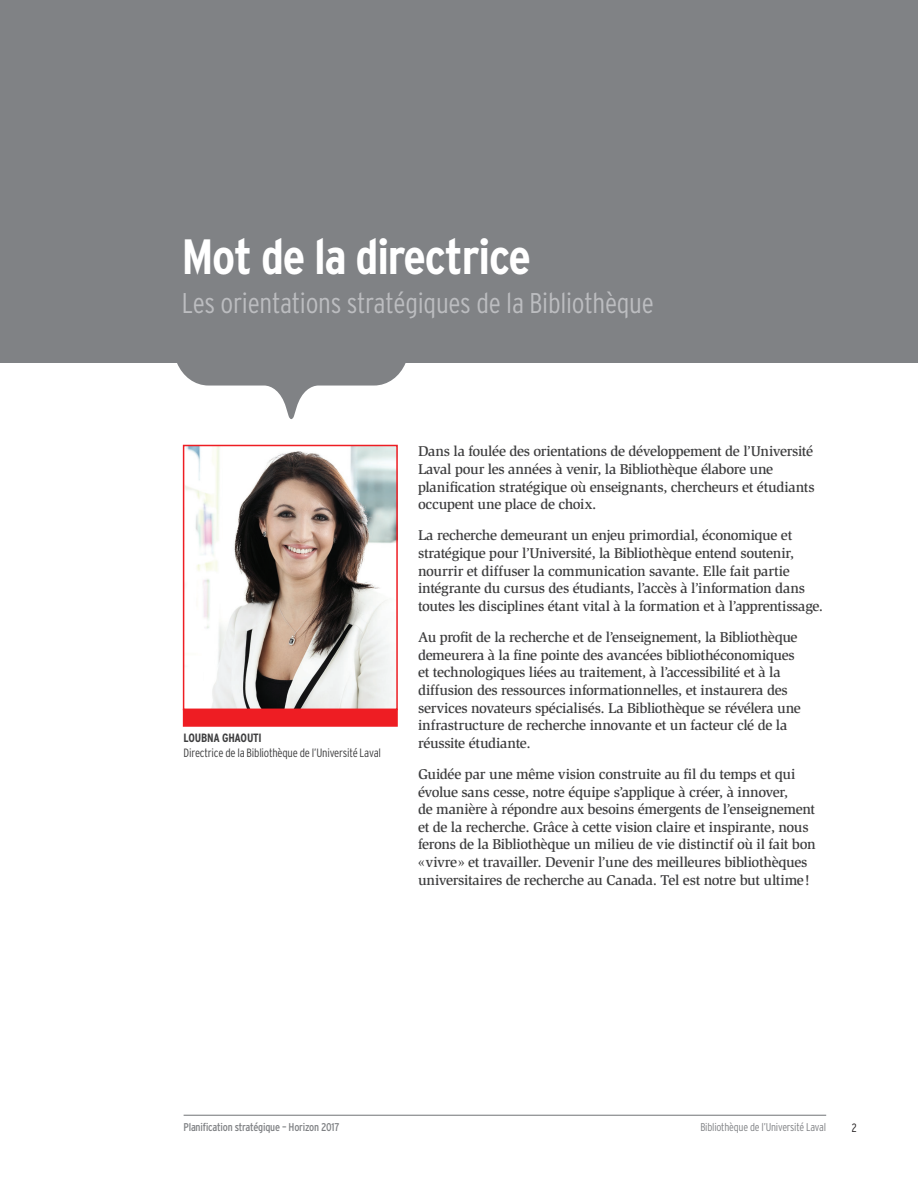
<style>
.page{position:relative;width:918px;height:1188px;background:#fff}
.page>*{position:absolute;margin:0;border:0;box-sizing:border-box;transform-origin:0 0}
.t1{font:700 condensed 49.5px "Interstate";letter-spacing:-.025em;color:#fff}
.t2{font:300 condensed 28.5px "Interstate";letter-spacing:-.01em;color:#bcbdc0}
.t3{font:500 14.7px/17.5px "Slimbach";letter-spacing:-.025em;color:#3e3e3f}
.t4{font:300 condensed 12px "Interstate";letter-spacing:-.02em;color:#3e3e3f}
.t5{font:700 condensed 12px "Interstate";letter-spacing:-.015em;color:#3e3e3f}
.t6{font:300 condensed 12px "Interstate";color:#231f20}
.t7{font:condensed 11.25px "Interstate";letter-spacing:-.02em;color:#808285}
.t8{font:300 condensed 11.25px "Interstate";letter-spacing:-.02em;color:#808285}
</style>
<div class="page">
<hr style="left:184px;top:1115px;width:642px;height:1px;background:#808285">
<div style="left:0;top:0;width:918px;height:1056px;background:#808285"></div>
<div style="left:0;top:363px;width:918px;height:693px;background:#fff"></div>
<img style="left:186px;top:448px;width:209px;height:259px">
<div style="left:183px;top:445px;width:215px;height:265px;border:2px solid #ee1d23"></div>
<div style="left:183px;top:709px;width:215px;height:18px;background:#ee1d23;border:2px solid #ee1d23"></div>
<h1 class="t1" style="left:182px;top:229px;width:351px">Mot de la directrice</h1>
<h2 class="t2" style="left:182px;top:287px;width:474px">Les orientations stratégiques de la Bibliothèque</h2>
<p class="t5" style="left:184px;top:731px;width:80px">Loubna Ghaouti</p>
<p class="t4" style="left:184px;top:746px;width:199px">Directrice de la Bibliothèque de l’Université Laval</p>
<p class="t3" style="left:418px;top:443px;width:398px">Dans la foulée des orientations de développement de l’Université Laval pour les années à venir, la Bibliothèque élabore une planification stratégique où enseignants, chercheurs et étudiants occupent une place de choix.</p>
<p class="t3" style="left:418px;top:527px;width:407px">La recherche demeurant un enjeu primordial, économique et stratégique pour l’Université, la Bibliothèque entend soutenir, nourrir et diffuser la communication savante. Elle fait partie intégrante du cursus des étudiants, l’accès à l’information dans toutes les disciplines étant vital à la formation et à l’apprentissage.</p>
<p class="t3" style="left:418px;top:628px;width:384px">Au profit de la recherche et de l’enseignement, la Bibliothèque demeurera à la fine pointe des avancées bibliothéconomiques et technologiques liées au traitement, à l’accessibilité et à la diffusion des ressources informationnelles, et instaurera des services novateurs spécialisés. La Bibliothèque se révélera une infrastructure de recherche innovante et un facteur clé de la réussite étudiante.</p>
<p class="t3" style="left:418px;top:765px;width:399px">Guidée par une même vision construite au fil du temps et qui évolue sans cesse, notre équipe s’applique à créer, à innover,<br>de manière à répondre aux besoins émergents de l’enseignement et de la recherche. Grâce à cette vision claire et inspirante, nous ferons de la Bibliothèque un milieu de vie distinctif où il fait bon «vivre» et travailler. Devenir l’une des meilleures bibliothèques universitaires de recherche au Canada. Tel est notre but ultime!</p>
<p class="t7" style="left:184px;top:1121px;width:157px">Planification stratégique – Horizon 2017</p>
<p class="t8" style="left:700px;top:1121px;width:127px">Bibliothèque de l’Université Laval</p>
<p class="t6" style="left:852px;top:1121px;width:6px">2</p>
</div>
